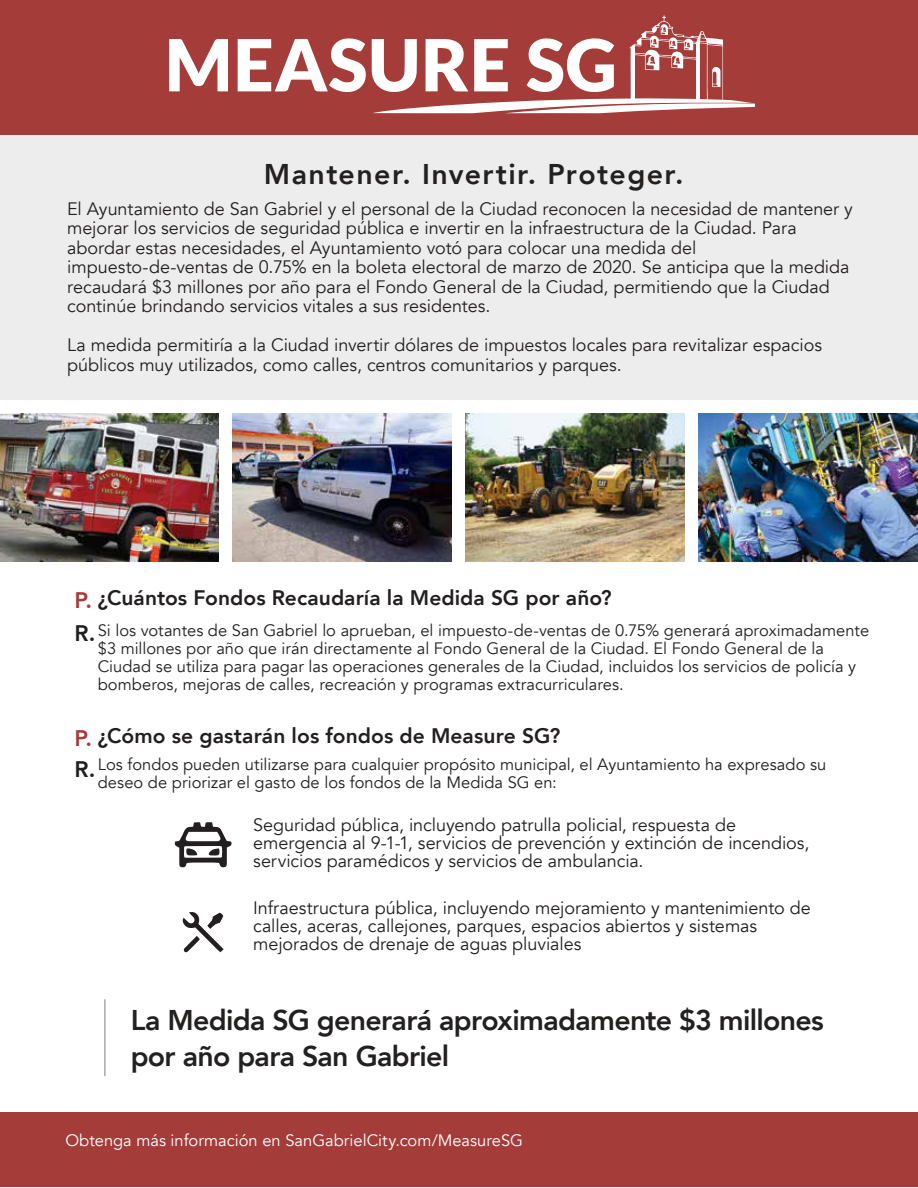
<style>
.page{position:relative;width:918px;height:1188px;background:#fff}
.page>*{position:absolute;margin:0;border:0;box-sizing:border-box;transform-origin:0 0}
.t1{font:800 28.5px/35.7px "Avenir";letter-spacing:-.02em;color:#232020}
.t2{font:800 28.5px "Avenir";letter-spacing:.05em;color:#232020}
.t3{font:800 22.5px "Avenir";color:#a43c3a}
.t4{font:800 22.5px "Avenir";color:#231f20}
.t5{font:800 21px "Avenir";letter-spacing:.005em;color:#231f20}
.t6{font:18px/19.5px "Avenir";letter-spacing:-.005em;color:#231f20}
.t7{font:16.5px/18px "Avenir";color:#231f20}
.t8{font:16.5px "Avenir";color:#fff}
</style>
<div class="page">
<img style="left:0;top:414px;width:218px;height:148px">
<img style="left:232px;top:414px;width:219px;height:148px">
<img style="left:698px;top:414px;width:219px;height:148px">
<img style="left:465px;top:414px;width:219px;height:148px">
<div style="left:0;top:0;width:918px;height:135px;background:#a43c39"></div>
<div style="left:0;top:135px;width:918px;height:264px;background:#ededee"></div>
<svg style="left:169px;top:39px;width:59px;height:52px"></svg>
<svg style="left:238px;top:38px;width:128px;height:54px"></svg>
<svg style="left:372px;top:15px;width:383px;height:98px"></svg>
<div style="left:0;top:1113px;width:918px;height:74px;background:#a43c39"></div>
<svg style="left:182px;top:912px;width:42px;height:40px"></svg>
<svg style="left:175px;top:822px;width:57px;height:46px"></svg>
<hr style="left:104px;top:999px;width:2px;height:77px;background:#a7a9ac">
<h1 class="t2" style="left:264px;top:152px;width:421px">Mantener. Invertir. Proteger.</h1>
<p class="t6" style="left:67px;top:199px;width:787px">El Ayuntamiento de San Gabriel y el personal de la Ciudad reconocen la necesidad de mantener y mejorar los servicios de seguridad pública e invertir en la infraestructura de la Ciudad. Para abordar estas necesidades, el Ayuntamiento votó para colocar una medida del impuesto-de-ventas de 0.75% en la boleta electoral de marzo de 2020. Se anticipa que la medida recaudará $3 millones por año para el Fondo General de la Ciudad, permitiendo que la Ciudad continúe brindando servicios vitales a sus residentes.</p>
<p class="t6" style="left:67px;top:336px;width:756px">La medida permitiría a la Ciudad invertir dólares de impuestos locales para revitalizar espacios públicos muy utilizados, como calles, centros comunitarios y parques.</p>
<p class="t5" style="left:98px;top:581px;width:516px">¿Cuántos Fondos Recaudaría la Medida SG por año?</p>
<p class="t7" style="left:98px;top:621px;width:773px">Si los votantes de San Gabriel lo aprueban, el impuesto-de-ventas de 0.75% generará aproximadamente $3 millones por año que irán directamente al Fondo General de la Ciudad. El Fondo General de la Ciudad se utiliza para pagar las operaciones generales de la Ciudad, incluidos los servicios de policía y bomberos, mejoras de calles, recreación y programas extracurriculares.</p>
<p class="t5" style="left:98px;top:720px;width:464px">¿Cómo se gastarán los fondos de Measure SG?</p>
<p class="t7" style="left:98px;top:756px;width:730px">Los fondos pueden utilizarse para cualquier propósito municipal, el Ayuntamiento ha expresado su deseo de priorizar el gasto de los fondos de la Medida SG en:</p>
<p class="t6" style="left:253px;top:816px;width:558px;line-height:18px">Seguridad pública, incluyendo patrulla policial, respuesta de emergencia al 9-1-1, servicios de prevención y extinción de incendios, servicios paramédicos y servicios de ambulancia.</p>
<p class="t6" style="left:253px;top:899px;width:559px;line-height:18px">Infraestructura pública, incluyendo mejoramiento y mantenimiento de calles, aceras, callejones, parques, espacios abiertos y sistemas mejorados de drenaje de aguas pluviales</p>
<p class="t3" style="left:75px;top:582px;width:19px">P.</p>
<p class="t4" style="left:75px;top:616px;width:22px">R.</p>
<p class="t3" style="left:75px;top:721px;width:19px">P.</p>
<p class="t4" style="left:75px;top:752px;width:22px">R.</p>
<h1 class="t1" style="left:131px;top:1002px;width:695px">La Medida SG generará aproximadamente $3 millones por año para San Gabriel</h1>
<p class="t8" style="left:65px;top:1131px;width:459px">Obtenga más información en SanGabrielCity.com/MeasureSG</p>
</div>
